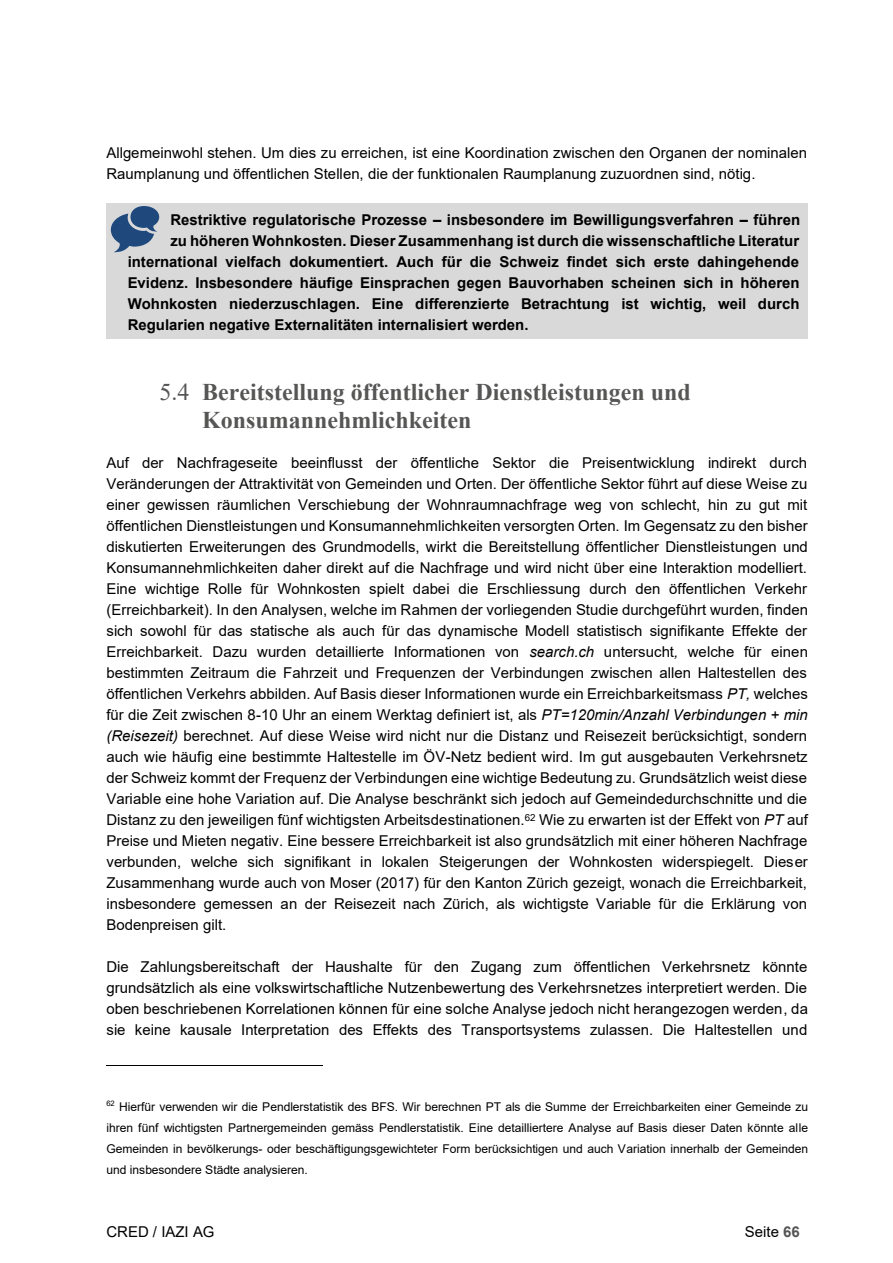
<style>
.page{position:relative;width:893px;height:1263px;background:#fff}
.page>*{position:absolute;margin:0;border:0;box-sizing:border-box;transform-origin:0 0}
.t1{font:700 24px/27.6px "Times New Roman";color:#565655}
.t2{font:15px/21px "Arial";color:#000;text-align:justify}
.t3{font:700 15px "Arial";color:#000}
.t4{font:12px/21px "Arial";letter-spacing:-.005em;color:#000;text-align:justify}
.s1{font-weight:400}
.s2{font-style:italic}
.s3{font-weight:700;color:#565656}
</style>
<div class="page">
<div style="left:106px;top:204px;width:702px;height:135px;background:#d9d9d9"></div>
<hr style="left:106px;top:1065px;width:216px;height:1px;background:#000">
<svg style="left:111px;top:206px;width:48px;height:47px"></svg>
<p class="t2" style="left:106px;top:142px;width:702px">Allgemeinwohl stehen. Um dies zu erreichen, ist eine Koordination zwischen den Organen der nominalen<br>Raumplanung und öffentlichen Stellen, die der funktionalen Raumplanung zuzuordnen sind, nötig.</p>
<p class="t3" style="left:170px;top:212px;width:631px">Restriktive regulatorische Prozesse – insbesondere im Bewilligungsverfahren – führen</p>
<p class="t3" style="left:170px;top:233px;width:630px">zu höheren Wohnkosten. Dieser Zusammenhang ist durch die wissenschaftliche Literatur</p>
<p class="t3" style="left:128px;top:254px;width:673px">international vielfach dokumentiert. Auch für die Schweiz findet sich erste dahingehende</p>
<p class="t3" style="left:128px;top:275px;width:673px">Evidenz. Insbesondere häufige Einsprachen gegen Bauvorhaben scheinen sich in höheren</p>
<p class="t3" style="left:128px;top:296px;width:673px">Wohnkosten niederzuschlagen. Eine differenzierte Betrachtung ist wichtig, weil durch</p>
<p class="t3" style="left:128px;top:317px;width:402px">Regularien negative Externalitäten internalisiert werden.</p>
<h2 class="t1" style="left:202px;top:378px;width:490px;text-indent:-43px"><span class="s1">5.4</span> Bereitstellung öffentlicher Dienstleistungen und<br>Konsumannehmlichkeiten</h2>
<p class="t2" style="left:106px;top:452px;width:703px">Auf der Nachfrageseite beeinflusst der öffentliche Sektor die Preisentwicklung indirekt durch Veränderungen der Attraktivität von Gemeinden und Orten. Der öffentliche Sektor führt auf diese Weise zu einer gewissen räumlichen Verschiebung der Wohnraumnachfrage weg von schlecht, hin zu gut mit öffentlichen Dienstleistungen und Konsumannehmlichkeiten versorgten Orten. Im Gegensatz zu den bisher diskutierten Erweiterungen des Grundmodells, wirkt die Bereitstellung öffentlicher Dienstleistungen und Konsumannehmlichkeiten daher direkt auf die Nachfrage und wird nicht über eine Interaktion modelliert.<br>Eine wichtige Rolle für Wohnkosten spielt dabei die Erschliessung durch den öffentlichen Verkehr (Erreichbarkeit). In den Analysen, welche im Rahmen der vorliegenden Studie durchgeführt wurden, finden sich sowohl für das statische als auch für das dynamische Modell statistisch signifikante Effekte der Erreichbarkeit. Dazu wurden detaillierte Informationen von <span class="s2">search.ch</span> untersucht<span class="s2">,</span> welche für einen bestimmten Zeitraum die Fahrzeit und Frequenzen der Verbindungen zwischen allen Haltestellen des öffentlichen Verkehrs abbilden. Auf Basis dieser Informationen wurde ein Erreichbarkeitsmass <span class="s2">PT,</span> welches für die Zeit zwischen 8-10 Uhr an einem Werktag definiert ist, als <span class="s2">PT=120min/Anzahl Verbindungen + min (Reisezeit)</span> berechnet<span class="s2">.</span> Auf diese Weise wird nicht nur die Distanz und Reisezeit berücksichtigt, sondern auch wie häufig eine bestimmte Haltestelle im ÖV-Netz bedient wird. Im gut ausgebauten Verkehrsnetz der Schweiz kommt der Frequenz der Verbindungen eine wichtige Bedeutung zu. Grundsätzlich weist diese Variable eine hohe Variation auf. Die Analyse beschränkt sich jedoch auf Gemeindedurchschnitte und die Distanz zu den jeweiligen fünf wichtigsten Arbeitsdestinationen.<sup>62</sup> Wie zu erwarten ist der Effekt von <span class="s2">PT</span> auf Preise und Mieten negativ. Eine bessere Erreichbarkeit ist also grundsätzlich mit einer höheren Nachfrage verbunden, welche sich signifikant in lokalen Steigerungen der Wohnkosten widerspiegelt. Dieser Zusammenhang wurde auch von Moser (2017) für den Kanton Zürich gezeigt, wonach die Erreichbarkeit, insbesondere gemessen an der Reisezeit nach Zürich, als wichtigste Variable für die Erklärung von Bodenpreisen gilt.</p>
<p class="t2" style="left:106px;top:956px;width:703px">Die Zahlungsbereitschaft der Haushalte für den Zugang zum öffentlichen Verkehrsnetz könnte grundsätzlich als eine volkswirtschaftliche Nutzenbewertung des Verkehrsnetzes interpretiert werden. Die oben beschriebenen Korrelationen können für eine solche Analyse jedoch nicht herangezogen werden, da sie keine kausale Interpretation des Effekts des Transportsystems zulassen. Die Haltestellen und</p>
<p class="t4" style="left:106px;top:1096px;width:703px"><sup>62</sup> Hierfür verwenden wir die Pendlerstatistik des BFS. Wir berechnen PT als die Summe der Erreichbarkeiten einer Gemeinde zu ihren fünf wichtigsten Partnergemeinden gemäss Pendlerstatistik. Eine detailliertere Analyse auf Basis dieser Daten könnte alle Gemeinden in bevölkerungs- oder beschäftigungsgewichteter Form berücksichtigen und auch Variation innerhalb der Gemeinden und insbesondere Städte analysieren.</p>
<p class="t2" style="left:106px;top:1221px;width:110px">CRED / IAZI AG</p>
<p class="t2" style="left:745px;top:1221px;width:56px">Seite <span class="s3">66</span></p>
</div>
